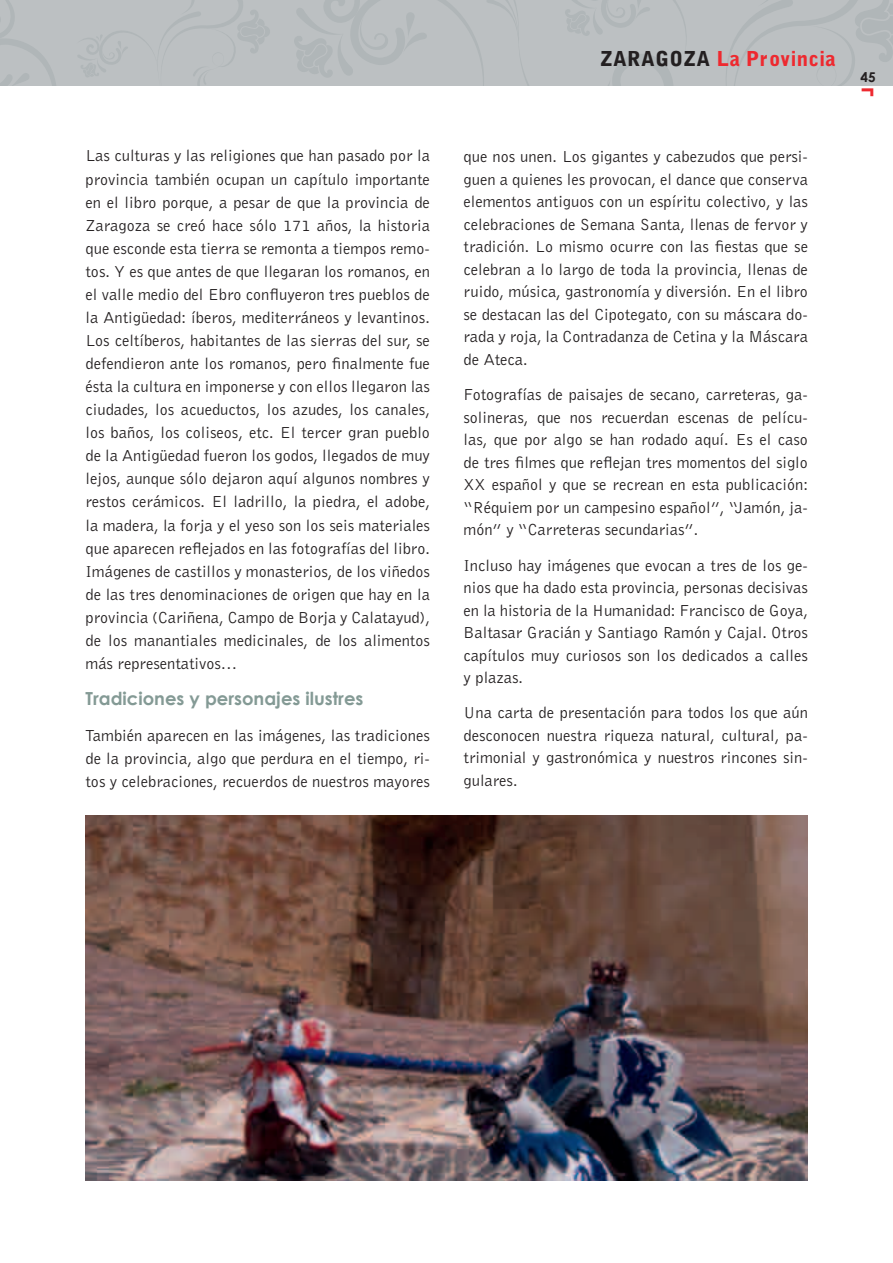
<style>
.page{position:relative;width:893px;height:1263px;background:#fff}
.page>*{position:absolute;margin:0;border:0;box-sizing:border-box;transform-origin:0 0}
.t1{font:700 23.7px "Century Gothic";color:#ee292f}
.t2{font:900 20.4px "Bell Gothic Std";letter-spacing:.02em;color:#ee292f}
.t3{font:700 18px "Century Gothic";color:#849a95}
.t4{font:16.5px/23.1px "Bell Gothic BT";color:#231f20;text-align:justify}
.t5{font:700 13.5px "Century Gothic";color:#231f20}
.s1{color:#231f20}
</style>
<div class="page">
<div style="left:0;top:0;width:893px;height:85px;background:#bcc0c2"></div>
<svg style="left:294px;top:0;width:599px;height:85px"></svg>
<svg style="left:0;top:0;width:270px;height:85px"></svg>
<img style="left:85px;top:815px;width:723px;height:365px">
<p class="t4" style="left:85px;top:144px;width:346px">Las culturas y las religiones que han pasado por la provincia también ocupan un capítulo importante en el libro porque, a pesar de que la provincia de Zaragoza se creó hace sólo 171 años, la historia que esconde esta tierra se remonta a tiempos remo&shy;tos. Y es que antes de que llegaran los romanos, en el valle medio del Ebro confluyeron tres pueblos de la Antigüedad: íberos, mediterráneos y levantinos.<br>Los celtíberos, habitantes de las sierras del sur, se defendieron ante los romanos, pero finalmente fue ésta la cultura en imponerse y con ellos llegaron las ciudades, los acueductos, los azudes, los canales, los baños, los coliseos, etc. El tercer gran pueblo de la Antigüedad fueron los godos, llegados de muy lejos, aunque sólo dejaron aquí algunos nombres y restos cerámicos. El ladrillo, la piedra, el adobe, la madera, la forja y el yeso son los seis materiales que aparecen reflejados en las fotografías del libro.<br>Imágenes de castillos y monasterios, de los viñedos de las tres denominaciones de origen que hay en la provincia (Cariñena, Campo de Borja y Calatayud), de los manantiales medicinales, de los alimentos más representativos…</p>
<p class="t3" style="left:85px;top:687px;width:279px">Tradiciones y personajes ilustres</p>
<p class="t4" style="left:85px;top:723px;width:346px">También aparecen en las imágenes, las tradiciones de la provincia, algo que perdura en el tiempo, ri&shy;tos y celebraciones, recuerdos de nuestros mayores</p>
<p class="t2" style="left:600px;top:46px;width:237px"><span class="s1">ZARAGOZA</span> La Provincia</p>
<p class="t4" style="left:463px;top:145px;width:346px;line-height:22.5px">que nos unen. Los gigantes y cabezudos que persi&shy;guen a quienes les provocan, el dance que conserva elementos antiguos con un espíritu colectivo, y las celebraciones de Semana Santa, llenas de fervor y tradición. Lo mismo ocurre con las fiestas que se celebran a lo largo de toda la provincia, llenas de ruido, música, gastronomía y diversión. En el libro se destacan las del Cipotegato, con su máscara do&shy;rada y roja, la Contradanza de Cetina y la Máscara de Ateca.</p>
<p class="t4" style="left:463px;top:383px;width:346px;line-height:22.5px">Fotografías de paisajes de secano, carreteras, ga&shy;solineras, que nos recuerdan escenas de pelícu&shy;las, que por algo se han rodado aquí. Es el caso de tres filmes que reflejan tres momentos del siglo XX español y que se recrean en esta publicación: “Réquiem por un campesino español”, “Jamón, ja&shy;món” y “Carreteras secundarias”.</p>
<p class="t4" style="left:463px;top:553px;width:346px;line-height:22.5px">Incluso hay imágenes que evocan a tres de los ge&shy;nios que ha dado esta provincia, personas decisivas en la historia de la Humanidad: Francisco de Goya, Baltasar Gracián y Santiago Ramón y Cajal. Otros capítulos muy curiosos son los dedicados a calles y plazas.</p>
<p class="t4" style="left:463px;top:701px;width:346px;line-height:22.5px">Una carta de presentación para todos los que aún desconocen nuestra riqueza natural, cultural, pa&shy;trimonial y gastronómica y nuestros rincones sin&shy;gulares.</p>
<p class="t5" style="left:861px;top:69px;width:17px">45</p>
<h1 class="t1" style="left:861px;top:77px;width:16px">¬</h1>
</div>
